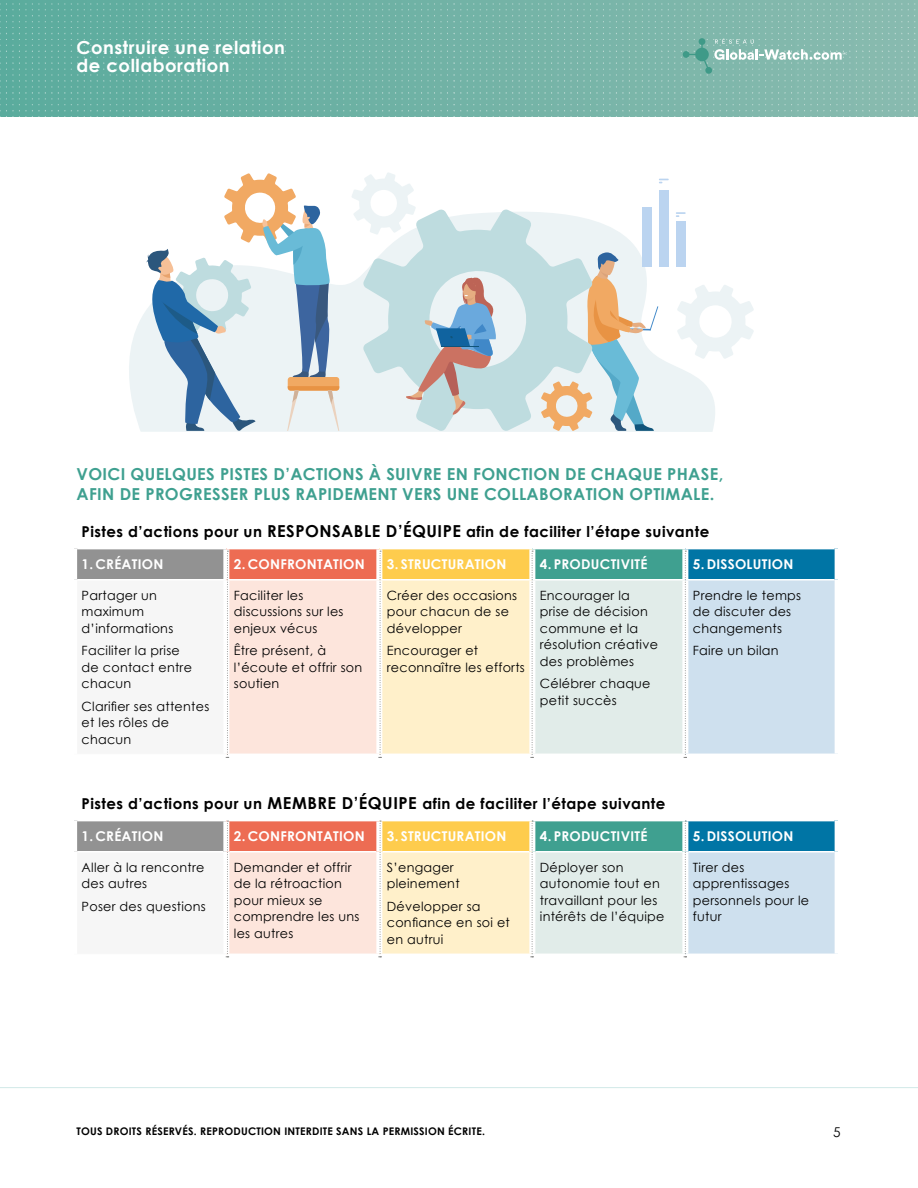
<style>
.page{position:relative;width:918px;height:1188px;background:#fff}
.page>*{position:absolute;margin:0;border:0;box-sizing:border-box;transform-origin:0 0}
.t1{font:700 18px/18px "Century Gothic";letter-spacing:.03em;color:#fff}
.t2{font:700 16.5px/19.5px "Century Gothic";letter-spacing:.02em;color:#3fa090}
.t3{font:700 15px "Century Gothic";letter-spacing:.03em;color:#000}
.t4{font:700 13.5px "Century Gothic";letter-spacing:.02em;color:#fff}
.t5{font:13.5px "Century Gothic";color:#000}
.t6{font:12.75px/16.5px "Century Gothic";letter-spacing:.02em;color:#000}
.t7{font:700 10.5px "Century Gothic";letter-spacing:.02em;color:#000}
.s1{font-size:16.5px}
</style>
<div class="page">
<hr style="left:0;top:1087px;width:918px;height:1px;background:#d1e9e7">
<div style="left:74px;top:549px;width:152px;height:31px;background:#929292"></div>
<div style="left:226px;top:549px;width:153px;height:31px;background:#ed6c53"></div>
<div style="left:379px;top:549px;width:153px;height:31px;background:#fecc4d"></div>
<div style="left:532px;top:549px;width:153px;height:31px;background:#3fa090"></div>
<div style="left:685px;top:549px;width:153px;height:31px;background:#0075a5"></div>
<div style="left:74px;top:580px;width:152px;height:174px;background:#f6f6f6"></div>
<div style="left:226px;top:580px;width:153px;height:174px;background:#fde5dc"></div>
<div style="left:379px;top:580px;width:153px;height:174px;background:#fff0ca"></div>
<div style="left:532px;top:580px;width:153px;height:174px;background:#e1ece9"></div>
<div style="left:685px;top:580px;width:153px;height:174px;background:#cee0ee"></div>
<div style="left:71px;top:549px;width:6px;height:31px;background:#fff"></div>
<div style="left:835px;top:549px;width:6px;height:31px;background:#fff"></div>
<div style="left:71px;top:580px;width:6px;height:174px;background:#fff"></div>
<div style="left:835px;top:580px;width:6px;height:174px;background:#fff"></div>
<div style="left:223px;top:549px;width:6px;height:30px;background:#fff"></div>
<div style="left:376px;top:549px;width:6px;height:30px;background:#fff"></div>
<svg style="left:529px;top:549px;width:6px;height:30px"></svg>
<div style="left:682px;top:549px;width:6px;height:30px;background:#fff"></div>
<div style="left:223px;top:580px;width:6px;height:174px;background:#fff"></div>
<div style="left:376px;top:580px;width:6px;height:174px;background:#fff"></div>
<svg style="left:529px;top:580px;width:6px;height:174px"></svg>
<div style="left:682px;top:580px;width:6px;height:174px;background:#fff"></div>
<hr style="left:77px;top:579px;width:149px;height:1px;background:#fff">
<hr style="left:226px;top:579px;width:153px;height:1px;background:#fff">
<hr style="left:379px;top:579px;width:153px;height:1px;background:#fff">
<hr style="left:532px;top:579px;width:153px;height:1px;background:#fff">
<hr style="left:685px;top:579px;width:150px;height:1px;background:#fff">
<div style="left:74px;top:821px;width:152px;height:31px;background:#929292"></div>
<div style="left:226px;top:821px;width:153px;height:31px;background:#ed6c53"></div>
<div style="left:379px;top:821px;width:153px;height:31px;background:#fecc4d"></div>
<div style="left:532px;top:821px;width:153px;height:31px;background:#3fa090"></div>
<div style="left:685px;top:821px;width:153px;height:31px;background:#0075a5"></div>
<div style="left:74px;top:852px;width:152px;height:102px;background:#f6f6f6"></div>
<div style="left:226px;top:852px;width:153px;height:102px;background:#fde5dc"></div>
<div style="left:379px;top:852px;width:153px;height:102px;background:#fff0ca"></div>
<div style="left:532px;top:852px;width:153px;height:102px;background:#e1ece9"></div>
<div style="left:685px;top:852px;width:153px;height:102px;background:#cee0ee"></div>
<hr style="left:77px;top:851px;width:146px;height:1px;background:#fff">
<hr style="left:229px;top:851px;width:147px;height:1px;background:#fff">
<hr style="left:382px;top:851px;width:147px;height:1px;background:#fff">
<hr style="left:535px;top:851px;width:147px;height:1px;background:#fff">
<hr style="left:688px;top:851px;width:147px;height:1px;background:#fff">
<div style="left:71px;top:852px;width:6px;height:102px;background:#fff"></div>
<div style="left:835px;top:852px;width:6px;height:102px;background:#fff"></div>
<div style="left:71px;top:821px;width:6px;height:31px;background:#fff"></div>
<div style="left:223px;top:821px;width:6px;height:31px;background:#fff"></div>
<div style="left:376px;top:821px;width:6px;height:31px;background:#fff"></div>
<svg style="left:529px;top:821px;width:6px;height:31px"></svg>
<div style="left:682px;top:821px;width:6px;height:31px;background:#fff"></div>
<div style="left:835px;top:821px;width:6px;height:31px;background:#fff"></div>
<div style="left:223px;top:852px;width:6px;height:102px;background:#fff"></div>
<div style="left:376px;top:852px;width:6px;height:102px;background:#fff"></div>
<div style="left:529px;top:852px;width:6px;height:102px;background:#fffaf3"></div>
<div style="left:682px;top:852px;width:6px;height:102px;background:#fff"></div>
<svg style="left:226px;top:551px;width:3px;height:207px"></svg>
<svg style="left:378px;top:551px;width:4px;height:207px"></svg>
<svg style="left:530px;top:551px;width:4px;height:207px"></svg>
<svg style="left:684px;top:551px;width:3px;height:207px"></svg>
<svg style="left:226px;top:821px;width:3px;height:136px"></svg>
<svg style="left:378px;top:821px;width:4px;height:136px"></svg>
<svg style="left:530px;top:821px;width:4px;height:136px"></svg>
<svg style="left:684px;top:821px;width:3px;height:136px"></svg>
<svg style="left:129px;top:212px;width:586px;height:220px"></svg>
<svg style="left:363px;top:209px;width:230px;height:223px;fill:#bedcdf"></svg>
<svg style="left:541px;top:251px;width:117px;height:180px"></svg>
<svg style="left:677px;top:285px;width:77px;height:74px"></svg>
<svg style="left:351px;top:172px;width:65px;height:63px"></svg>
<svg style="left:406px;top:274px;width:92px;height:141px"></svg>
<svg style="left:142px;top:173px;width:197px;height:258px"></svg>
<div style="left:643px;top:207px;width:9px;height:59px;background:#bbd4f0"></div>
<div style="left:659px;top:190px;width:9px;height:76px;background:#bbd4f0"></div>
<div style="left:676px;top:221px;width:10px;height:45px;background:#bbd4f0"></div>
<svg style="left:659px;top:179px;width:10px;height:4px"></svg>
<svg style="left:676px;top:212px;width:10px;height:5px"></svg>
<img style="left:0;top:0;width:918px;height:117px">
<svg style="left:682px;top:38px;width:165px;height:36px"></svg>
<h1 class="t1" style="left:76px;top:37px;width:210px">Construire une relation de collaboration</h1>
<p class="t2" style="left:76px;top:464px;width:648px">VOICI QUELQUES PISTES D’ACTIONS À SUIVRE EN FONCTION DE CHAQUE PHASE,<br>AFIN DE PROGRESSER PLUS RAPIDEMENT VERS UNE COLLABORATION OPTIMALE.</p>
<p class="t3" style="left:82px;top:520px;width:629px">Pistes d’actions pour un <span class="s1">RESPONSABLE D’ÉQUIPE</span> afin de faciliter l’étape suivante</p>
<p class="t4" style="left:82px;top:554px;width:83px">1. CRÉATION</p>
<p class="t4" style="left:234px;top:554px;width:133px">2. CONFRONTATION</p>
<p class="t4" style="left:387px;top:554px;width:121px">3. STRUCTURATION</p>
<p class="t4" style="left:540px;top:554px;width:109px">4. PRODUCTIVITÉ</p>
<p class="t4" style="left:693px;top:554px;width:102px">5. DISSOLUTION</p>
<p class="t6" style="left:82px;top:587px;width:93px">Partager un maximum d’informations</p>
<p class="t6" style="left:82px;top:642px;width:112px">Faciliter la prise de contact entre chacun</p>
<p class="t6" style="left:82px;top:698px;width:129px">Clarifier ses attentes et les rôles de chacun</p>
<p class="t6" style="left:387px;top:587px;width:132px">Créer des occasions pour chacun de se développer</p>
<p class="t6" style="left:387px;top:642px;width:140px">Encourager et reconnaître les efforts</p>
<p class="t6" style="left:234px;top:587px;width:111px">Faciliter les discussions sur les enjeux vécus</p>
<p class="t6" style="left:234px;top:642px;width:130px">Être présent, à l’écoute et offrir son soutien</p>
<p class="t6" style="left:540px;top:587px;width:120px">Encourager la prise de décision commune et la résolution créative des problèmes</p>
<p class="t6" style="left:540px;top:675px;width:112px">Célébrer chaque petit succès</p>
<p class="t6" style="left:693px;top:587px;width:110px">Prendre le temps de discuter des changements</p>
<p class="t6" style="left:693px;top:642px;width:87px">Faire un bilan</p>
<p class="t3" style="left:82px;top:792px;width:585px">Pistes d’actions pour un <span class="s1">MEMBRE D’ÉQUIPE</span> afin de faciliter l’étape suivante</p>
<p class="t4" style="left:82px;top:826px;width:83px">1. CRÉATION</p>
<p class="t4" style="left:234px;top:826px;width:133px">2. CONFRONTATION</p>
<p class="t4" style="left:387px;top:826px;width:121px">3. STRUCTURATION</p>
<p class="t4" style="left:540px;top:826px;width:109px">4. PRODUCTIVITÉ</p>
<p class="t4" style="left:693px;top:826px;width:102px">5. DISSOLUTION</p>
<p class="t6" style="left:82px;top:859px;width:124px">Aller à la rencontre des autres</p>
<p class="t6" style="left:82px;top:898px;width:126px">Poser des questions</p>
<p class="t6" style="left:540px;top:859px;width:126px">Déployer son autonomie tout en travaillant pour les intérêts de l’équipe</p>
<p class="t6" style="left:693px;top:859px;width:118px">Tirer des apprentissages personnels pour le futur</p>
<p class="t6" style="left:234px;top:859px;width:127px">Demander et offrir de la rétroaction pour mieux se comprendre les uns les autres</p>
<p class="t6" style="left:387px;top:859px;width:74px">S’engager pleinement</p>
<p class="t6" style="left:387px;top:898px;width:125px">Développer sa confiance en soi et en autrui</p>
<p class="t7" style="left:76px;top:1123px;width:410px">TOUS DROITS RÉSERVÉS. REPRODUCTION INTERDITE SANS LA PERMISSION ÉCRITE.</p>
<p class="t5" style="left:833px;top:1122px;width:9px">5</p>
</div>
